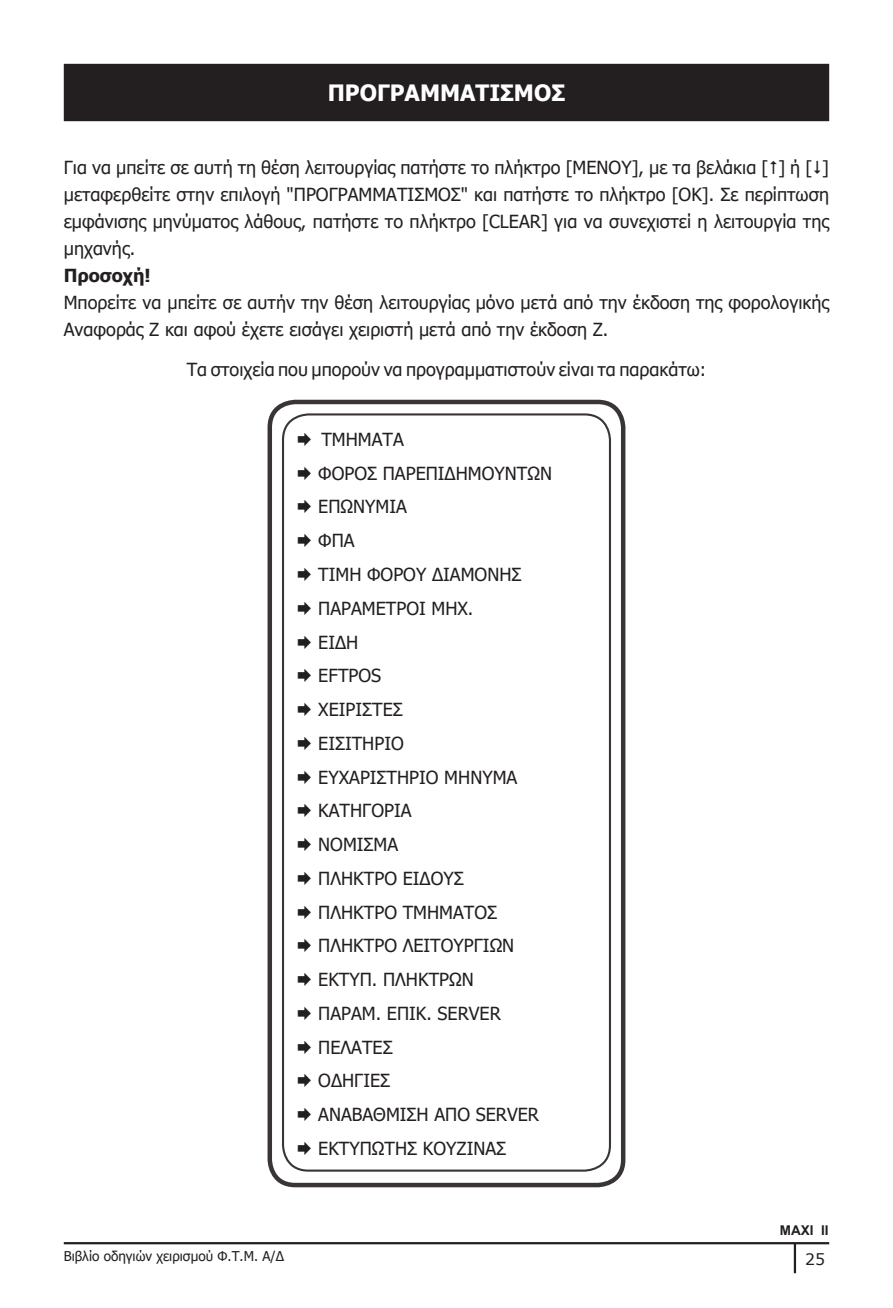
<style>
.page{position:relative;width:893px;height:1308px;background:#fff}
.page>*{position:absolute;margin:0;border:0;box-sizing:border-box;transform-origin:0 0}
.t1{font:700 22.5px "Tahoma";color:#fff}
.t2{font:18px/27px "Tahoma";color:#231f20;text-align:justify}
.t3{font:700 18px "Tahoma";color:#231f20}
.t4{font:15.75px "Verdana";color:#231f20}
.t5{font:13.5px "Tahoma";color:#231f20}
.t6{font:700 13.5px "Arial";color:#231f20}
</style>
<div class="page">
<hr style="left:64px;top:1242px;width:765px;height:2px;background:#231f20">
<hr style="left:794px;top:1243px;width:2px;height:30px;background:#231f20">
<div style="left:66px;top:66px;width:761px;height:53px;background:#231f20"></div>
<div style="left:64px;top:64px;width:765px;height:57px;border:4px solid #231f20"></div>
<div style="left:282px;top:413px;width:329px;height:758px;border:2px solid #231f20;border-radius:25px"></div>
<div style="left:268px;top:400px;width:357px;height:787px;border:4px solid #231f20;border-radius:25px"></div>
<p class="t1" style="left:328px;top:77px;width:239px">ΠΡΟΓΡΑΜΜΑΤΙΣΜΟΣ</p>
<p class="t2" style="left:64px;top:155px;width:767px">Για να μπείτε σε αυτή τη θέση λειτουργίας πατήστε το πλήκτρο [ΜΕΝΟΥ], με τα βελάκια [ ] ή [ ] μεταφερθείτε στην επιλογή "ΠΡΟΓΡΑΜΜΑΤΙΣΜΟΣ" και πατήστε το πλήκτρο [OK]. Σε περίπτωση εμφάνισης μηνύματος λάθους, πατήστε το πλήκτρο [CLEAR] για να συνεχιστεί η λειτουργία της μηχανής.</p>
<p class="t3" style="left:64px;top:263px;width:88px">Προσοχή!</p>
<p class="t2" style="left:64px;top:290px;width:767px">Μπορείτε να μπείτε σε αυτήν την θέση λειτουργίας μόνο μετά από την έκδοση της φορολογικής<br>Αναφοράς Z και αφού έχετε εισάγει χειριστή μετά από την έκδοση Ζ.</p>
<p class="t2" style="left:187px;top:356px;width:521px">Τα στοιχεία που μπορούν να προγραμματιστούν είναι τα παρακάτω:</p>
<p class="t2" style="left:321px;top:427px;width:84px">ΤΜΗΜΑΤΑ</p>
<p class="t2" style="left:318px;top:460px;width:235px">ΦΟΡΟΣ ΠΑΡΕΠΙΔΗΜΟΥΝΤΩΝ</p>
<p class="t2" style="left:318px;top:494px;width:90px">ΕΠΩΝΥΜΙΑ</p>
<p class="t2" style="left:318px;top:528px;width:38px">ΦΠΑ</p>
<p class="t2" style="left:318px;top:562px;width:205px">ΤΙΜΗ ΦΟΡΟΥ ΔΙΑΜΟΝΗΣ</p>
<p class="t2" style="left:318px;top:595px;width:157px">ΠΑΡΑΜΕΤΡΟΙ ΜΗΧ.</p>
<p class="t2" style="left:318px;top:629px;width:42px">ΕΙΔΗ</p>
<p class="t2" style="left:318px;top:663px;width:64px">EFTPOS</p>
<p class="t2" style="left:318px;top:697px;width:86px">ΧΕΙΡΙΣΤΕΣ</p>
<p class="t2" style="left:318px;top:730px;width:87px">ΕΙΣΙΤΗΡΙΟ</p>
<p class="t2" style="left:318px;top:764px;width:201px">ΕΥΧΑΡΙΣΤΗΡΙΟ ΜΗΝΥΜΑ</p>
<p class="t2" style="left:318px;top:798px;width:95px">ΚΑΤΗΓΟΡΙΑ</p>
<p class="t2" style="left:318px;top:832px;width:82px">ΝΟΜΙΣΜΑ</p>
<p class="t2" style="left:318px;top:865px;width:147px">ΠΛΗΚΤΡΟ ΕΙΔΟΥΣ</p>
<p class="t2" style="left:318px;top:899px;width:180px">ΠΛΗΚΤΡΟ ΤΜΗΜΑΤΟΣ</p>
<p class="t2" style="left:318px;top:933px;width:198px">ΠΛΗΚΤΡΟ ΛΕΙΤΟΥΡΓΙΩΝ</p>
<p class="t2" style="left:318px;top:967px;width:157px">ΕΚΤΥΠ. ΠΛΗΚΤΡΩΝ</p>
<p class="t2" style="left:318px;top:1000px;width:184px">ΠΑΡΑΜ. ΕΠΙΚ. SERVER</p>
<p class="t2" style="left:318px;top:1034px;width:76px">ΠΕΛΑΤΕΣ</p>
<p class="t2" style="left:318px;top:1068px;width:73px">ΟΔΗΓΙΕΣ</p>
<p class="t2" style="left:318px;top:1102px;width:222px">ΑΝΑΒΑΘΜΙΣΗ ΑΠΟ SERVER</p>
<p class="t2" style="left:318px;top:1135px;width:189px">ΕΚΤΥΠΩΤΗΣ ΚΟΥΖΙΝΑΣ</p>
<p class="t6" style="left:780px;top:1221px;width:50px">MAXI ΙΙ</p>
<p class="t5" style="left:64px;top:1247px;width:222px">Βιβλίο οδηγιών χειρισμού Φ.Τ.Μ. Α/Δ</p>
<p class="t4" style="left:805px;top:1248px;width:22px">25</p>
</div>
